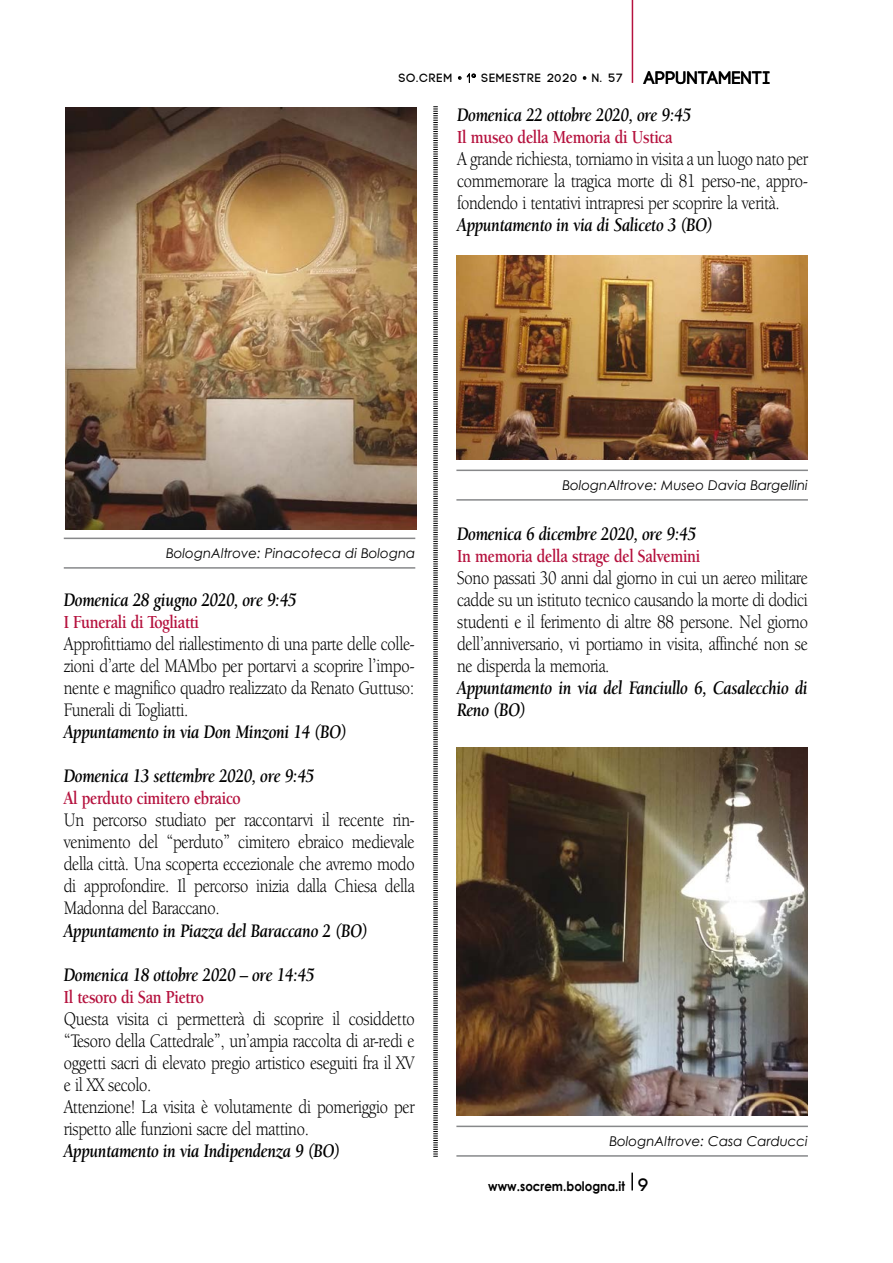
<style>
.page{position:relative;width:893px;height:1263px;background:#fff}
.page>*{position:absolute;margin:0;border:0;box-sizing:border-box;transform-origin:0 0}
.t1{font:19.65px/22px "Berkeley Oldstyle IT Cby BT";letter-spacing:-.015em;color:#000;text-align:justify;scale:.85 1}
.t2{font:italic 700 19.65px/22px "Berkeley Oldstyle IT Cby BT";letter-spacing:-.015em;color:#000;scale:.85 1}
.t3{font:700 18.9px "Berkeley Oldstyle IT Cby BT";letter-spacing:-.015em;color:#b5123e;scale:.85 1}
.t4{font:700 18px "Code";letter-spacing:.04em;color:#000}
.t5{font:italic 13.5px "Century Gothic";color:#000}
.t6{font:700 13.2px "Century Gothic";color:#000;scale:.9 1}
.t7{font:700 12px "Code";letter-spacing:.1em;color:#000}
.s1{font-family:"Helvetica";font-weight:400}
.s2{font-weight:300}
</style>
<div class="page">
<hr style="left:632px;top:0;width:1px;height:83px;background:#b5123e">
<svg style="left:631px;top:1172px;width:2px;height:18px"></svg>
<svg style="left:458px;top:73px;width:18px;height:10px"></svg>
<svg style="left:582px;top:76px;width:5px;height:4px"></svg>
<hr style="left:64px;top:538px;width:351px;height:1px;background:#87888a">
<hr style="left:64px;top:567px;width:351px;height:2px;background:#87888a">
<img style="left:65px;top:108px;width:351px;height:421px">
<svg style="left:433px;top:106px;width:5px;height:1051px"></svg>
<img style="left:456px;top:748px;width:352px;height:367px">
<hr style="left:456px;top:1125px;width:352px;height:2px;background:#87888a">
<hr style="left:456px;top:1155px;width:352px;height:2px;background:#87888a">
<img style="left:456px;top:256px;width:352px;height:203px">
<hr style="left:456px;top:470px;width:352px;height:1px;background:#87888a">
<hr style="left:456px;top:499px;width:352px;height:2px;background:#87888a">
<p class="t7" style="left:399px;top:72px;width:225px">SO.CREM <span class="s1">•</span> <span class="s2">1</span><span class="s1">°</span> SEMESTRE 2020 <span class="s1">•</span> N. 57</p>
<p class="t4" style="left:644px;top:68px;width:127px">APPUNTAMENTI</p>
<p class="t2" style="left:457px;top:103px;width:277px">Domenica 22 ottobre 2020, ore 9:45</p>
<p class="t3" style="left:457px;top:126px;width:255px">Il museo della Memoria di Ustica</p>
<p class="t1" style="left:457px;top:148px;width:414px">A grande richiesta, torniamo in visita a un luogo nato per commemorare la tragica morte di 81 perso-ne, appro&shy;fondendo i tentativi intrapresi per scoprire la verità.</p>
<p class="t2" style="left:457px;top:214px;width:303px">Appuntamento in via di Saliceto 3 (BO)</p>
<p class="t5" style="left:166px;top:544px;width:251px">BolognAltrove: Pinacoteca di Bologna</p>
<p class="t2" style="left:64px;top:588px;width:275px">Domenica 28 giugno 2020, ore 9:45</p>
<p class="t3" style="left:64px;top:610px;width:161px">I Funerali di Togliatti</p>
<p class="t1" style="left:64px;top:632px;width:414px">Approfittiamo del riallestimento di una parte delle colle&shy;zioni d’arte del MAMbo per portarvi a scoprire l’impo&shy;nente e magnifico quadro realizzato da Renato Guttuso:<br>Funerali di Togliatti.</p>
<p class="t2" style="left:64px;top:720px;width:335px">Appuntamento in via Don Minzoni 14 (BO)</p>
<p class="t2" style="left:64px;top:764px;width:296px">Domenica 13 settembre 2020, ore 9:45</p>
<p class="t3" style="left:64px;top:787px;width:210px">Al perduto cimitero ebraico</p>
<p class="t1" style="left:64px;top:809px;width:414px">Un percorso studiato per raccontarvi il recente rin&shy;venimento del “perduto” cimitero ebraico medievale della città. Una scoperta eccezionale che avremo modo di approfondire. Il percorso inizia dalla Chiesa della Madonna del Baraccano.</p>
<p class="t2" style="left:64px;top:919px;width:359px">Appuntamento in Piazza del Baraccano 2 (BO)</p>
<p class="t2" style="left:64px;top:963px;width:296px">Domenica 18 ottobre 2020 – ore 14:45</p>
<p class="t3" style="left:64px;top:985px;width:166px">Il tesoro di San Pietro</p>
<p class="t1" style="left:64px;top:1007px;width:414px;text-align:left">Questa visita ci permetterà di scoprire il cosiddetto “Tesoro della Cattedrale”, un’ampia raccolta di ar-redi e oggetti sacri di elevato pregio artistico eseguiti fra il XV e il XX secolo.<br>Attenzione! La visita è volutamente di pomeriggio per rispetto alle funzioni sacre del mattino.</p>
<p class="t2" style="left:64px;top:1139px;width:327px">Appuntamento in via Indipendenza 9 (BO)</p>
<p class="t5" style="left:562px;top:476px;width:247px">BolognAltrove: Museo Davia Bargellini</p>
<p class="t2" style="left:457px;top:522px;width:283px">Domenica 6 dicembre 2020, ore 9:45</p>
<p class="t3" style="left:457px;top:545px;width:288px">In memoria della strage del Salvemini</p>
<p class="t1" style="left:457px;top:567px;width:414px">Sono passati 30 anni dal giorno in cui un aereo militare cadde su un istituto tecnico causando la morte di dodici studenti e il ferimento di altre 88 persone. Nel giorno dell’anniversario, vi portiamo in visita, affinché non se ne disperda la memoria.</p>
<p class="t2" style="left:457px;top:677px;width:414px">Appuntamento in via del Fanciullo 6, Casalecchio di<br>Reno (BO)</p>
<p class="t5" style="left:610px;top:1132px;width:200px">BolognAltrove: Casa Carducci</p>
<p class="t6" style="left:488px;top:1178px;width:153px">www.socrem.bologna.it</p>
<p class="t4" style="left:639px;top:1175px;width:11px">9</p>
</div>
